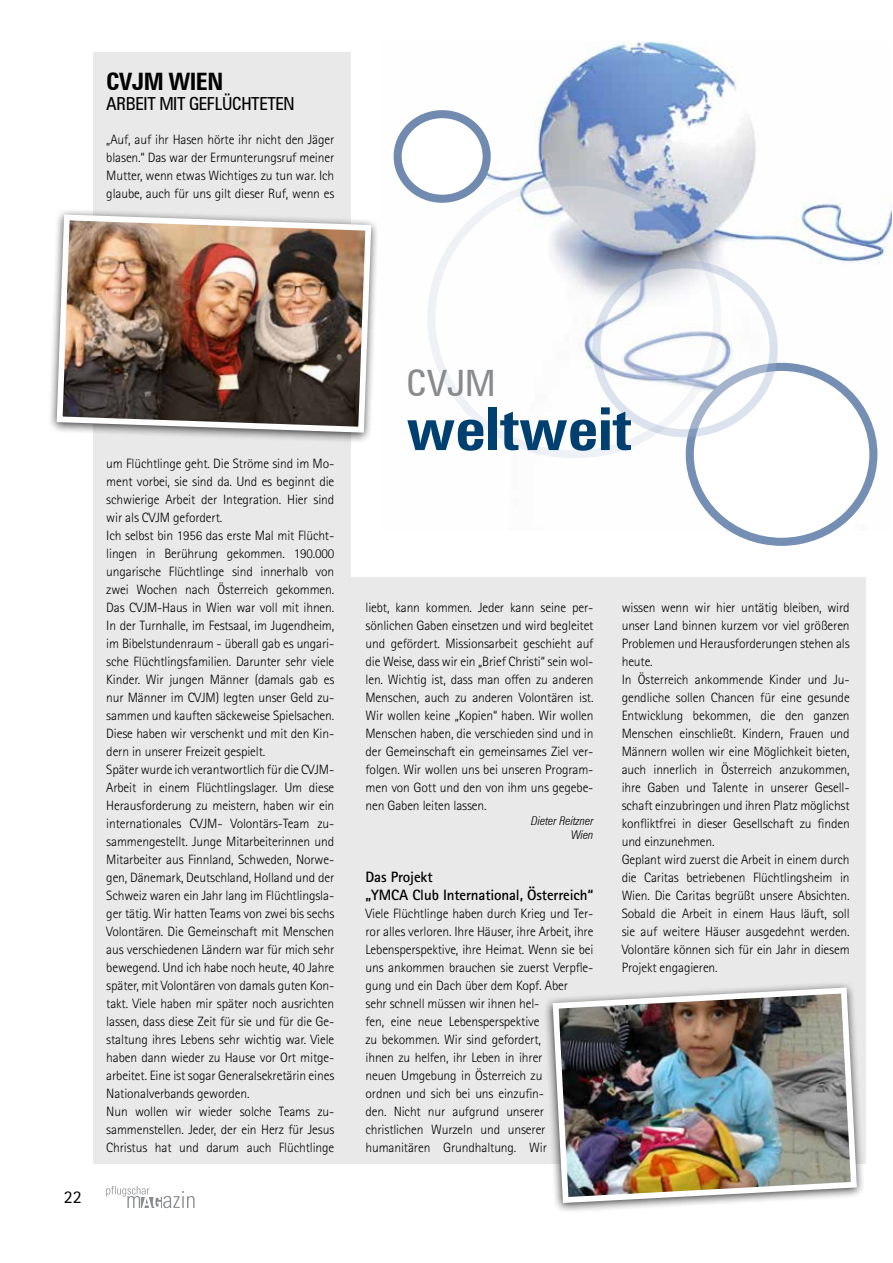
<style>
.page{position:relative;width:893px;height:1263px;background:#fff}
.page>*{position:absolute;margin:0;border:0;box-sizing:border-box;transform-origin:0 0}
.t1{font:700 condensed 59.25px "Zurich BT";color:#004071;scale:1.05 1}
.t2{font:condensed 36.3px "Zurich BT";color:#888a8d;scale:1.05 1}
.t3{font:700 condensed 24px "Zurich BT";letter-spacing:-.02em;color:#000}
.t4{font:condensed 18px "Zurich BT";letter-spacing:-.02em;color:#000}
.t5{font:18px "Rotis Sans Serif Std";color:#000}
.t6{font:700 15px/18px "Rotis Sans Serif Std";letter-spacing:-.01em;color:#000}
.t7{font:300 13.5px/18px "Rotis Sans Serif Std";letter-spacing:-.01em;color:#000}
.t8{font:italic 300 condensed 12px/14.4px "Zurich BT";color:#000;text-align:right}
</style>
<div class="page">
<svg style="left:106px;top:1186px;width:89px;height:22px"></svg>
<img style="left:393px;top:41px;width:499px;height:489px">
<div style="left:398px;top:114px;width:89px;height:85px;background:#fff;border-radius:50%"></div>
<div style="left:394px;top:110px;width:97px;height:93px;border:8px solid #708ab0;border-radius:50%"></div>
<div style="left:690px;top:367px;width:183px;height:175px;background:#fff;border-radius:50%"></div>
<div style="left:686px;top:363px;width:191px;height:183px;border:8px solid #758eb3;border-radius:50%"></div>
<svg style="left:431px;top:182px;width:286px;height:272px"></svg>
<div style="left:427px;top:178px;width:294px;height:280px;border:8px solid #9daecf;border-radius:50%"></div>
<svg style="left:596px;top:264px;width:178px;height:169px"></svg>
<div style="left:592px;top:260px;width:186px;height:177px;border:8px solid #9daecf;border-radius:50%"></div>
<div style="left:93px;top:53px;width:258px;height:586px;background:#e9e9ea"></div>
<div style="left:93px;top:577px;width:772px;height:586px;background:#e9e9ea"></div>
<div style="left:544px;top:981px;width:322px;height:233px;background:#000;opacity:.75"></div>
<img style="left:550px;top:984px;width:310px;height:222px">
<div style="left:47px;top:208px;width:333px;height:235px;background:#000;opacity:.75"></div>
<img style="left:54px;top:211px;width:320px;height:225px">
<h3 class="t3" style="left:106px;top:67px;width:118px">CVJM WIEN</h3>
<h3 class="t4" style="left:106px;top:92px;width:190px">ARBEIT MIT GEFLÜCHTETEN</h3>
<p class="t7" style="left:106px;top:131px;width:230px;text-align:justify">„Auf, auf ihr Hasen hörte ihr nicht den Jäger blasen.“ Das war der Ermunterungsruf meiner Mutter, wenn etwas Wichtiges zu tun war. Ich glaube, auch für uns gilt dieser Ruf, wenn es</p>
<h3 class="t5" style="left:64px;top:1186px;width:19px">22</h3>
<p class="t7" style="left:106px;top:455px;width:230px">um Flüchtlinge geht. Die Ströme sind im Mo&shy;ment vorbei, sie sind da. Und es beginnt die schwierige Arbeit der Integration. Hier sind wir als CVJM gefordert.<br>Ich selbst bin 1956 das erste Mal mit Flücht&shy;lingen in Berührung gekommen. 190.000 ungarische Flüchtlinge sind innerhalb von zwei Wochen nach Österreich gekommen.<br>Das CVJM-Haus in Wien war voll mit ihnen.<br>In der Turnhalle, im Festsaal, im Jugendheim, im Bibelstundenraum - überall gab es ungari&shy;sche Flüchtlingsfamilien. Darunter sehr viele Kinder. Wir jungen Männer (damals gab es nur Männer im CVJM) legten unser Geld zu&shy;sammen und kauften säckeweise Spielsachen.<br>Diese haben wir verschenkt und mit den Kin&shy;dern in unserer Freizeit gespielt.<br>Später wurde ich verantwortlich für die CVJM-Arbeit in einem Flüchtlingslager. Um diese Herausforderung zu meistern, haben wir ein internationales CVJM- Volontärs-Team zu&shy;sammengestellt. Junge Mitarbeiterinnen und Mitarbeiter aus Finnland, Schweden, Norwe&shy;gen, Dänemark, Deutschland, Holland und der Schweiz waren ein Jahr lang im Flüchtlingsla&shy;ger tätig. Wir hatten Teams von zwei bis sechs Volontären. Die Gemeinschaft mit Menschen aus verschiedenen Ländern war für mich sehr bewegend. Und ich habe noch heute, 40 Jahre später, mit Volontären von damals guten Kon&shy;takt. Viele haben mir später noch ausrichten lassen, dass diese Zeit für sie und für die Ge&shy;staltung ihres Lebens sehr wichtig war. Viele haben dann wieder zu Hause vor Ort mitge&shy;arbeitet. Eine ist sogar Generalsekretärin eines Nationalverbands geworden.<br>Nun wollen wir wieder solche Teams zu&shy;sammenstellen. Jeder, der ein Herz für Jesus Christus hat und darum auch Flüchtlinge</p>
<h2 class="t2" style="left:407px;top:361px;width:86px">CVJM</h2>
<h1 class="t1" style="left:407px;top:393px;width:216px">weltweit</h1>
<p class="t7" style="left:365px;top:598px;width:230px;text-align:justify">liebt, kann kommen. Jeder kann seine per&shy;sönlichen Gaben einsetzen und wird begleitet und gefördert. Missionsarbeit geschieht auf die Weise, dass wir ein „Brief Christi“ sein wol&shy;len. Wichtig ist, dass man offen zu anderen Menschen, auch zu anderen Volontären ist.<br>Wir wollen keine „Kopien“ haben. Wir wollen Menschen haben, die verschieden sind und in der Gemeinschaft ein gemeinsames Ziel ver&shy;folgen. Wir wollen uns bei unseren Program&shy;men von Gott und den von ihm uns gegebe&shy;nen Gaben leiten lassen.</p>
<p class="t8" style="left:531px;top:813px;width:64px">Dieter Reitzner<br>Wien</p>
<p class="t6" style="left:365px;top:868px;width:229px">Das Projekt<br>„YMCA Club International, Österreich“</p>
<p class="t7" style="left:365px;top:905px;width:230px">Viele Flüchtlinge haben durch Krieg und Ter&shy;ror alles verloren. Ihre Häuser, ihre Arbeit, ihre Lebensperspektive, ihre Heimat. Wenn sie bei uns ankommen brauchen sie zuerst Verpfle&shy;gung und ein Dach über dem Kopf. Aber<br>sehr schnell müssen wir ihnen hel-<br>fen, eine neue Lebensperspektive<br>zu bekommen. Wir sind gefordert,<br>ihnen zu helfen, ihr Leben in ihrer<br>neuen Umgebung in Österreich zu<br>ordnen und sich bei uns einzufin-<br>den. Nicht nur aufgrund unserer christlichen Wurzeln und unserer humanitären Grundhaltung. Wir</p>
<p class="t7" style="left:622px;top:599px;width:230px">wissen wenn wir hier untätig bleiben, wird unser Land binnen kurzem vor viel größeren Problemen und Herausforderungen stehen als heute.<br>In Österreich ankommende Kinder und Ju&shy;gendliche sollen Chancen für eine gesunde Entwicklung bekommen, die den ganzen Menschen einschließt. Kindern, Frauen und Männern wollen wir eine Möglichkeit bieten, auch innerlich in Österreich anzukommen, ihre Gaben und Talente in unserer Gesell&shy;schaft einzubringen und ihren Platz möglichst konfliktfrei in dieser Gesellschaft zu finden und einzunehmen.<br>Geplant wird zuerst die Arbeit in einem durch die Caritas betriebenen Flüchtlingsheim in Wien. Die Caritas begrüßt unsere Absichten.<br>Sobald die Arbeit in einem Haus läuft, soll sie auf weitere Häuser ausgedehnt werden.<br>Volontäre können sich für ein Jahr in diesem Projekt engagieren.</p>
</div>
